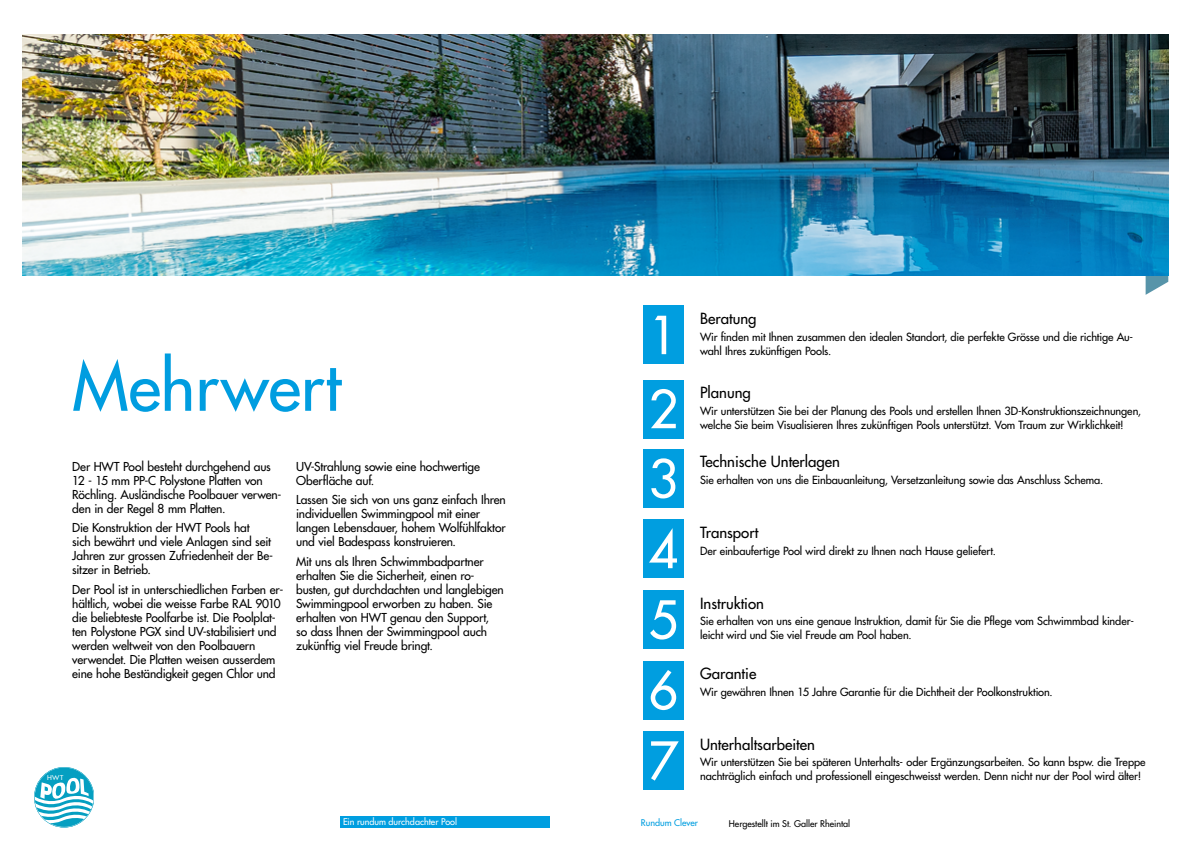
<style>
.page{position:relative;width:1191px;height:842px;background:#fff}
.page>*{position:absolute;margin:0;border:0;box-sizing:border-box;transform-origin:0 0}
.t1{font:500 66px "Futura Std";color:#009de0}
.t2{font:500 51px/70.5px "Futura Std";color:#fff;text-align:justify}
.t3{font:500 15px "Futura Std";color:#000}
.t4{font:500 12px/14px "Futura Std";letter-spacing:-.01em;color:#000}
.t5{font:500 11px/14px "Futura Std";letter-spacing:-.01em;color:#000}
.t6{font:500 9px "Futura Std";letter-spacing:-.005em;color:#000}
.t7{font:500 9px "Futura Std";color:#fff}
.t8{font:500 9px "Futura Std";color:#009ee0}
.t9{font:500 6.4px "Futura Std";color:#fff;scale:1.1 1}
</style>
<div class="page">
<svg style="left:1145px;top:275px;width:23px;height:20px"></svg>
<img style="left:23px;top:35px;width:1145px;height:240px">
<svg style="left:34px;top:767px;width:60px;height:60px"></svg>
<div style="left:643px;top:449px;width:40px;height:58px;background:#009ee0"></div>
<div style="left:643px;top:520px;width:40px;height:58px;background:#009ee0"></div>
<div style="left:643px;top:590px;width:40px;height:58px;background:#009ee0"></div>
<div style="left:340px;top:816px;width:210px;height:11px;background:#009ee0"></div>
<div style="left:643px;top:306px;width:40px;height:58px;background:#009ee0"></div>
<div style="left:643px;top:380px;width:40px;height:58px;background:#009ee0"></div>
<div style="left:643px;top:661px;width:40px;height:58px;background:#009ee0"></div>
<div style="left:643px;top:731px;width:40px;height:58px;background:#009ee0"></div>
<h1 class="t1" style="left:72px;top:345px;width:270px">Mehrwert</h1>
<p class="t4" style="left:72px;top:459px;width:211px">Der HWT Pool besteht durchgehend aus 12 - 15 mm PP-C Polystone Platten von Röchling. Ausländische Poolbauer verwen&shy;den in der Regel 8 mm Platten.</p>
<p class="t4" style="left:72px;top:521px;width:202px">Die Konstruktion der HWT Pools hat<br>sich bewährt und viele Anlagen sind seit Jahren zur grossen Zufriedenheit der Be&shy;sitzer in Betrieb.</p>
<p class="t4" style="left:72px;top:582px;width:213px">Der Pool ist in unterschiedlichen Farben er&shy;hältlich, wobei die weisse Farbe RAL 9010 die beliebteste Poolfarbe ist. Die Poolplat&shy;ten Polystone PGX sind UV-stabilisiert und werden weltweit von den Poolbauern verwendet. Die Platten weisen ausserdem eine hohe Beständigkeit gegen Chlor und</p>
<p class="t4" style="left:296px;top:459px;width:185px">UV-Strahlung sowie eine hochwertige<br>Oberfläche auf.</p>
<p class="t4" style="left:296px;top:493px;width:211px">Lassen Sie sich von uns ganz einfach Ihren individuellen Swimmingpool mit einer langen Lebensdauer, hohem Wolfühlfaktor und viel Badespass konstruieren.</p>
<p class="t4" style="left:296px;top:554px;width:209px">Mit uns als Ihren Schwimmbadpartner erhalten Sie die Sicherheit, einen ro&shy;busten, gut durchdachten und langlebigen Swimmingpool erworben zu haben. Sie erhalten von HWT genau den Support,<br>so dass Ihnen der Swimmingpool auch zukünftig viel Freude bringt.</p>
<p class="t9" style="left:47px;top:774px;width:16px">HWT</p>
<h2 class="t2" style="left:648px;top:300px;width:31px">1</h2>
<h2 class="t2" style="left:648px;top:374px;width:31px">2</h2>
<h2 class="t2" style="left:648px;top:444px;width:31px">3<br>4<br>5</h2>
<h2 class="t2" style="left:648px;top:655px;width:31px">6</h2>
<h2 class="t2" style="left:648px;top:726px;width:31px">7</h2>
<p class="t3" style="left:700px;top:309px;width:58px">Beratung</p>
<p class="t5" style="left:700px;top:330px;width:434px">Wir finden mit Ihnen zusammen den idealen Standort, die perfekte Grösse und die richtige Au-</p>
<p class="t5" style="left:700px;top:344px;width:133px">wahl Ihres zukünftigen Pools.</p>
<p class="t3" style="left:700px;top:383px;width:52px">Planung</p>
<p class="t5" style="left:700px;top:404px;width:442px">Wir unterstützen Sie bei der Planung des Pools und erstellen Ihnen 3D-Konstruktionszeichnungen,</p>
<p class="t5" style="left:700px;top:418px;width:425px">welche Sie beim Visualisieren Ihres zukünftigen Pools unterstützt. Vom Traum zur Wirklichkeit!</p>
<p class="t3" style="left:700px;top:452px;width:141px">Technische Unterlagen</p>
<p class="t5" style="left:700px;top:473px;width:404px">Sie erhalten von uns die Einbauanleitung, Versetzanleitung sowie das Anschluss Schema.</p>
<p class="t3" style="left:700px;top:523px;width:60px">Transport</p>
<p class="t5" style="left:700px;top:544px;width:297px">Der einbaufertige Pool wird direkt zu Ihnen nach Hause geliefert.</p>
<p class="t3" style="left:700px;top:594px;width:65px">Instruktion</p>
<p class="t5" style="left:700px;top:614px;width:435px">Sie erhalten von uns eine genaue Instruktion, damit für Sie die Pflege vom Schwimmbad kinder&shy;leicht wird und Sie viel Freude am Pool haben.</p>
<p class="t3" style="left:700px;top:664px;width:58px">Garantie</p>
<p class="t5" style="left:700px;top:685px;width:354px">Wir gewähren Ihnen 15 Jahre Garantie für die Dichtheit der Poolkonstruktion.</p>
<p class="t3" style="left:700px;top:735px;width:116px">Unterhaltsarbeiten</p>
<p class="t5" style="left:700px;top:755px;width:447px">Wir unterstützen Sie bei späteren Unterhalts- oder Ergänzungsarbeiten. So kann bspw. die Treppe</p>
<p class="t5" style="left:700px;top:769px;width:443px">nachträglich einfach und professionell eingeschweisst werden. Denn nicht nur der Pool wird älter!</p>
<p class="t7" style="left:343px;top:816px;width:116px">Ein rundum durchdachter Pool</p>
<p class="t8" style="left:641px;top:817px;width:59px">Rundum Clever</p>
<p class="t6" style="left:729px;top:818px;width:123px">Hergestellt im St. Galler Rheintal</p>
</div>
